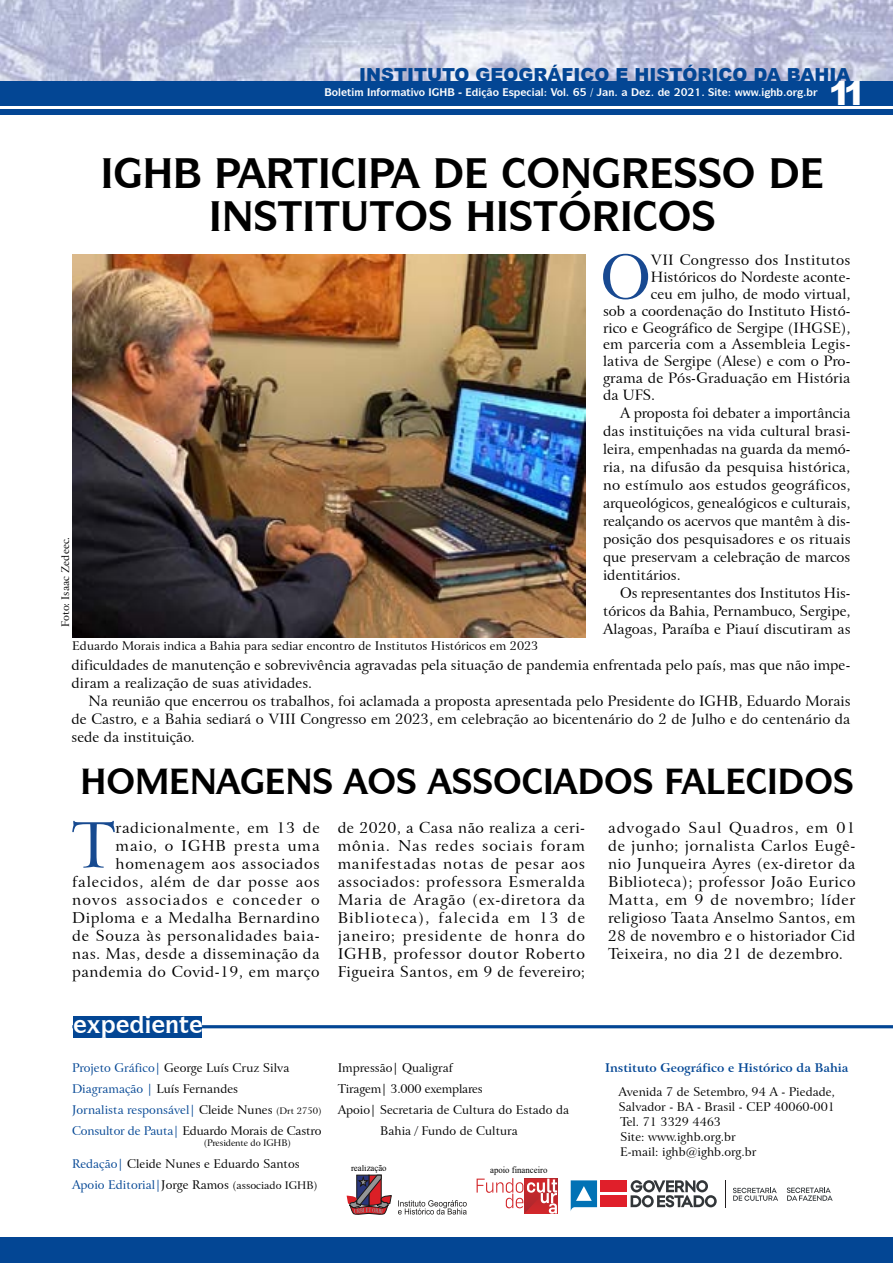
<style>
.page{position:relative;width:893px;height:1263px;background:#fff}
.page>*{position:absolute;margin:0;border:0;box-sizing:border-box;transform-origin:0 0}
.t1{font:62.25px "Arrus BT";color:#174a90}
.t2{font:60.6px "Arrus BT";color:#184991}
.t3{font:33px "Arial MT Black";color:#fff}
.t4{font:18px "Arial MT Black";color:#034694}
.t5{font:15px/18px "Arrus BT";letter-spacing:.035em;color:#000;text-align:justify}
.t6{font:14.25px/18px "Arrus BT";color:#000}
.t7{font:14.25px "Arrus BT";letter-spacing:.02em;color:#000}
.t8{font:12px/15px "Arrus BT";color:#000}
.t9{font:12px/21px "Arrus BT";color:#034694}
.t10{font:700 12px "Arrus BT";color:#034694}
.t11{font:10.5px "Arrus BT";color:#000}
.t12{font:700 10.5px "Symbol IT Cby BT";color:#fff}
.t13{font:9.45px "Times New Roman";color:#010101;scale:.94 1}
.t14{font:9px "Arrus BT";letter-spacing:-.015em;color:#000}
.s1{color:#000}
.s2{font-size:9px;color:#000}
.s3{color:#034694}
.s4{font-size:10.5px}
</style>
<div class="page">
<img style="left:0;top:0;width:893px;height:81px">
<div style="left:0;top:1237px;width:893px;height:26px;background:#034694"></div>
<div style="left:0;top:110px;width:893px;height:5px;background:#034694"></div>
<div style="left:0;top:81px;width:893px;height:24px;background:#034694"></div>
<hr style="left:72px;top:1025px;width:821px;height:3px;background:#034694">
<img style="left:72px;top:254px;width:513px;height:384px">
<svg style="left:346px;top:1174px;width:487px;height:41px"></svg>
<div style="left:74px;top:1016px;width:128px;height:22px;background:#034694"></div>
<p class="t11" style="left:59px;top:627px;width:92px;rotate:-90deg">Foto: Isaac Zedeec.</p>
<p class="t4" style="left:359px;top:64px;width:493px">INSTITUTO GEOGRÁFICO E HISTÓRICO DA BAHIA</p>
<h3 class="t3" style="left:829px;top:73px;width:38px">11</h3>
<p class="t12" style="left:332px;top:86px;width:21px">□● ▼</p>
<p class="t12" style="left:407px;top:86px;width:20px">▼❖□</p>
<p class="t12" style="left:541px;top:86px;width:27px">● □●</p>
<p class="t12" style="left:608px;top:86px;width:8px">■</p>
<h2 class="t2" style="left:600px;top:240px;width:52px">O</h2>
<p class="t7" style="left:651px;top:251px;width:201px">VII Congresso dos Institutos</p>
<p class="t6" style="left:651px;top:268px;width:201px">Históricos do Nordeste aconte-</p>
<p class="t6" style="left:651px;top:285px;width:201px">ceu em julho, de modo virtual,</p>
<p class="t6" style="left:603px;top:302px;width:249px">sob a coordenação do Instituto Histó-</p>
<p class="t6" style="left:603px;top:319px;width:249px">rico e Geográfico de Sergipe (IHGSE),</p>
<p class="t6" style="left:603px;top:336px;width:249px">em parceria com a Assembleia Legis-</p>
<p class="t6" style="left:603px;top:353px;width:249px">lativa de Sergipe (Alese) e com o Pro-</p>
<p class="t6" style="left:603px;top:369px;width:249px">grama de Pós-Graduação em História</p>
<p class="t6" style="left:603px;top:386px;width:54px">da UFS.</p>
<p class="t6" style="left:620px;top:404px;width:232px">A proposta foi debater a importância</p>
<p class="t6" style="left:603px;top:422px;width:249px">das instituições na vida cultural brasi-</p>
<p class="t6" style="left:603px;top:440px;width:249px">leira, empenhadas na guarda da memó-</p>
<p class="t6" style="left:603px;top:458px;width:249px">ria, na difusão da pesquisa histórica,</p>
<p class="t6" style="left:603px;top:476px;width:249px">no estímulo aos estudos geográficos,</p>
<p class="t6" style="left:603px;top:494px;width:249px">arqueológicos, genealógicos e culturais,</p>
<p class="t6" style="left:603px;top:512px;width:249px">realçando os acervos que mantêm à dis-</p>
<p class="t6" style="left:603px;top:530px;width:249px">posição dos pesquisadores e os rituais</p>
<p class="t6" style="left:603px;top:548px;width:249px">que preservam a celebração de marcos</p>
<p class="t6" style="left:603px;top:566px;width:79px">identitários.</p>
<p class="t6" style="left:620px;top:584px;width:232px">Os representantes dos Institutos His-</p>
<p class="t6" style="left:603px;top:602px;width:249px">tóricos da Bahia, Pernambuco, Sergipe,</p>
<p class="t6" style="left:603px;top:620px;width:249px">Alagoas, Paraíba e Piauí discutiram as</p>
<p class="t8" style="left:72px;top:638px;width:468px">Eduardo Morais indica a Bahia para sediar encontro de Institutos Históricos em 2023</p>
<p class="t6" style="left:72px;top:656px;width:780px">dificuldades de manutenção e sobrevivência agravadas pela situação de pandemia enfrentada pelo país, mas que não impe&shy;diram a realização de suas atividades.</p>
<p class="t6" style="left:72px;top:692px;width:780px;text-align:justify;text-indent:17px">Na reunião que encerrou os trabalhos, foi aclamada a proposta apresentada pelo Presidente do IGHB, Eduardo Morais de Castro, e a Bahia sediará o VIII Congresso em 2023, em celebração ao bicentenário do 2 de Julho e do centenário da sede da instituição.</p>
<h1 class="t1" style="left:72px;top:807px;width:46px">T</h1>
<p class="t5" style="left:72px;top:819px;width:249px;text-align:right">radicionalmente, em 13 de maio, o IGHB presta uma homenagem aos associados falecidos, além de dar posse aos novos associados e conceder o<br>Diploma e a Medalha Bernardino de Souza às personalidades baia&shy;nas. Mas, desde a disseminação da pandemia do Covid-19, em março</p>
<p class="t5" style="left:338px;top:819px;width:249px">de 2020, a Casa não realiza a ceri&shy;mônia. Nas redes sociais foram manifestadas notas de pesar aos associados: professora Esmeralda Maria de Aragão (ex-diretora da Biblioteca), falecida em 13 de janeiro; presidente de honra do IGHB, professor doutor Roberto Figueira Santos, em 9 de fevereiro;</p>
<p class="t5" style="left:608px;top:819px;width:249px">advogado Saul Quadros, em 01 de junho; jornalista Carlos Eugê&shy;nio Junqueira Ayres (ex-diretor da Biblioteca); professor João Eurico Matta, em 9 de novembro; líder religioso Taata Anselmo Santos, em 28 de novembro e o historiador Cid Teixeira, no dia 21 de dezembro.</p>
<p class="t9" style="left:72px;top:1058px;width:251px">Projeto Gráfico| <span class="s1">George Luís Cruz Silva </span>Diagramação | <span class="s1">Luís Fernandes<br></span>Jornalista responsável| <span class="s1">Cleide Nunes</span> <span class="s2">(Drt 2750)<br></span>Consultor de Pauta| <span class="s1">Eduardo Morais de Castro</span></p>
<p class="t8" style="left:72px;top:1154px;width:247px;line-height:21px"><span class="s3">Redação|</span> Cleide Nunes e Eduardo Santos<br><span class="s3">Apoio Editorial|</span>Jorge Ramos <span class="s4">(associado IGHB)</span></p>
<p class="t14" style="left:204px;top:1137px;width:89px">(Presidente do IGHB)</p>
<p class="t8" style="left:338px;top:1061px;width:117px">Impressão| Qualigraf</p>
<p class="t8" style="left:338px;top:1082px;width:147px">Tiragem| 3.000 exemplares</p>
<p class="t8" style="left:338px;top:1103px;width:233px">Apoio| Secretaria de Cultura do Estado da</p>
<p class="t8" style="left:380px;top:1124px;width:139px">Bahia / Fundo de Cultura</p>
<p class="t13" style="left:351px;top:1162px;width:39px">realização</p>
<p class="t13" style="left:490px;top:1163px;width:63px">apoio financeiro</p>
<p class="t10" style="left:605px;top:1060px;width:245px">Instituto Geográfico e Histórico da Bahia</p>
<p class="t8" style="left:619px;top:1084px;width:218px">Avenida 7 de Setembro, 94 A - Piedade,<br>Salvador - BA - Brasil - CEP 40060-001<br>Tel. 71 3329 4463<br>Site: www.ighb.org.br<br>E-mail: ighb@ighb.org.br</p>
</div>
